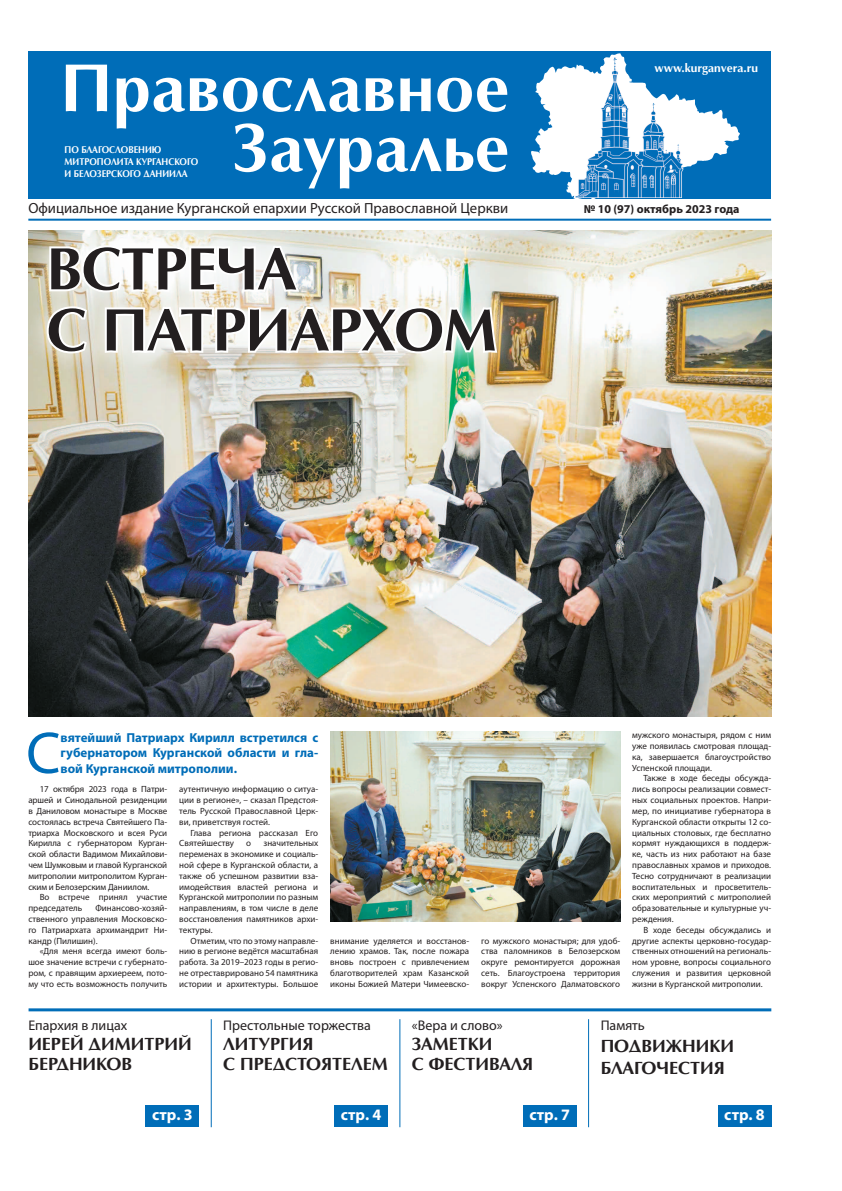
<style>
.page{position:relative;width:842px;height:1191px;background:#fff}
.page>*{position:absolute;margin:0;border:0;box-sizing:border-box;transform-origin:0 0}
.t1{font:700 68px/60px "AG Opus";letter-spacing:.01em;color:#fff;text-align:right}
.t2{font:700 60px/61px "AG Opus";letter-spacing:-.01em;color:#231f20}
.t3{font:59.3px "Myriad Pro";color:#006db8}
.t4{font:700 18px/20px "AG Opus";color:#231f20}
.t5{font:700 16px "Myriad Pro";letter-spacing:.005em;color:#fff}
.t6{font:14.7px "Myriad Pro";color:#231f20}
.t7{font:14px "Myriad Pro";color:#231f20}
.t8{font:700 13px/15.6px "Myriad Pro";color:#006db8;text-align:justify}
.t9{font:700 12px "Myriad Pro";color:#231f20}
.t10{font:700 12px "AG Opus";color:#fff}
.t11{font:700 10px/12px "AG Opus";color:#fff;scale:.9 1}
.t12{font:9px/10.8px "Myriad Pro";color:#231f20;text-align:justify}
</style>
<div class="page">
<img style="left:28px;top:230px;width:743px;height:486px">
<div style="left:28px;top:51px;width:743px;height:147px;background:#006db8"></div>
<img style="left:530px;top:53px;width:211px;height:146px">
<img style="left:575px;top:58px;width:109px;height:140px">
<hr style="left:28px;top:219px;width:743px;height:2px;background:#006db8">
<hr style="left:29px;top:1008px;width:742px;height:3px;background:#006db8">
<hr style="left:588px;top:1019px;width:1px;height:108px;background:#006db8">
<hr style="left:211px;top:1019px;width:1px;height:108px;background:#006db8">
<div style="left:146px;top:1105px;width:53px;height:22px;background:#006db8"></div>
<div style="left:334px;top:1105px;width:54px;height:22px;background:#006db8"></div>
<div style="left:523px;top:1105px;width:54px;height:22px;background:#006db8"></div>
<hr style="left:399px;top:1019px;width:1px;height:108px;background:#006db8">
<div style="left:718px;top:1105px;width:53px;height:22px;background:#006db8"></div>
<div style="left:24px;top:222px;width:496px;height:154px;background:#fff;opacity:.75"></div>
<svg style="left:47px;top:243px;width:255px;height:51px"></svg>
<svg style="left:45px;top:304px;width:44px;height:51px"></svg>
<svg style="left:103px;top:304px;width:396px;height:52px"></svg>
<img style="left:330px;top:732px;width:290px;height:189px">
<h1 class="t1" style="left:61px;top:58px;width:450px">Православное<br>Зауралье</h1>
<h3 class="t6" style="left:28px;top:199px;width:481px">Официальное издание Курганской епархии Русской Православной Церкви</h3>
<p class="t11" style="left:65px;top:143px;width:150px">По благословению митрополита Курганского и Белозерского Даниила</p>
<h2 class="t2" style="left:47px;top:239px;width:452px">Встреча<br>с Патриархом</h2>
<h3 class="t10" style="left:654px;top:61px;width:105px">www.kurganvera.ru</h3>
<h3 class="t9" style="left:584px;top:201px;width:157px">№ 10 (97) октябрь 2023 года</h3>
<h3 class="t3" style="left:26px;top:716px;width:36px">С</h3>
<h3 class="t8" style="left:61px;top:729px;width:259px">вятейший Патриарх Кирилл встретился с губернатором Курганской области и гла&shy;вой Курганской митрополии.</h3>
<p class="t12" style="left:28px;top:783px;width:140px;text-indent:11px">17 октября 2023 года в Патри&shy;аршей и Синодальной резиденции в Даниловом монастыре в Москве состоялась встреча Святейшего Па&shy;триарха Московского и всея Руси Кирилла с губернатором Курган&shy;ской области Вадимом Михайлови&shy;чем Шумковым и главой Курганской митрополии митрополитом Курган&shy;ским и Белозерским Даниилом.</p>
<p class="t12" style="left:28px;top:891px;width:140px;text-indent:11px">Во встрече принял участие председатель</p>
<p class="t12" style="left:28px;top:902px;width:140px;text-indent:67px">Финансово-хозяй&shy;ственного управления Московско&shy;го Патриархата архимандрит Ни&shy;кандр (Пилишин).</p>
<p class="t12" style="left:28px;top:945px;width:140px;text-indent:11px">«Для меня всегда имеют боль&shy;шое значение встречи с губернато&shy;ром, с правящим архиереем, пото&shy;му что есть возможность получить</p>
<p class="t12" style="left:179px;top:783px;width:140px">аутентичную информацию о ситуа&shy;ции в регионе», – сказал Предстоя&shy;тель Русской Православной Церк&shy;ви, приветствуя гостей.</p>
<p class="t12" style="left:179px;top:827px;width:140px;text-indent:11px">Глава региона рассказал Его<br>Святейшеству</p>
<p class="t12" style="left:179px;top:837px;width:140px;text-indent:84px">значительных переменах в экономике и социаль&shy;ной сфере в Курганской области, а также об успешном развитии вза&shy;имодействия властей региона и Курганской митрополии по разным направлениям, в том числе в деле восстановления памятников архи&shy;тектуры.</p>
<p class="t12" style="left:179px;top:935px;width:140px;text-indent:11px">Отметим, что по этому направле&shy;нию в регионе ведётся масштабная работа. За 2019–2023 годы в регио&shy;не отреставрировано 54 памятника истории и архитектуры. Большое</p>
<p class="t12" style="left:330px;top:935px;width:140px">внимание уделяется и восстанов&shy;лению храмов. Так, после пожара вновь построен с привлечением благотворителей храм Казанской иконы Божией Матери Чимеевско-</p>
<p class="t12" style="left:481px;top:935px;width:140px">го мужского монастыря; для удоб&shy;ства паломников в Белозерском округе ремонтируется дорожная сеть. Благоустроена территория вокруг Успенского Далматовского</p>
<p class="t12" style="left:246px;top:837px;width:6px">о</p>
<p class="t12" style="left:632px;top:729px;width:140px">мужского монастыря, рядом с ним уже появилась смотровая площад&shy;ка, завершается благоустройство Успенской площади.</p>
<p class="t12" style="left:632px;top:773px;width:140px;text-indent:11px">Также в ходе беседы обсужда&shy;лись вопросы реализации совмест&shy;ных социальных проектов. Напри&shy;мер, по инициативе губернатора в Курганской области открыты 12 со&shy;циальных столовых, где бесплатно кормят нуждающихся в поддерж&shy;ке, часть из них работают на базе православных храмов и приходов.<br>Тесно сотрудничают в реализации воспитательных и просветитель&shy;ских мероприятий с митрополией образовательные и культурные уч&shy;реждения.</p>
<p class="t12" style="left:632px;top:924px;width:140px;text-indent:11px">В ходе беседы обсуждались и другие аспекты церковно-государ&shy;ственных отношений на региональ&shy;ном уровне, вопросы социального служения и развития церковной жизни в Курганской митрополии.</p>
<h3 class="t7" style="left:28px;top:1016px;width:100px">Епархия в лицах</h3>
<h3 class="t4" style="left:28px;top:1033px;width:165px">Иерей Димитрий бердников</h3>
<h3 class="t7" style="left:223px;top:1016px;width:149px">Престольные торжества</h3>
<h3 class="t4" style="left:223px;top:1033px;width:166px">Литургия<br>с п редстоятелем</h3>
<h3 class="t7" style="left:412px;top:1016px;width:92px">«Вера и слово»</h3>
<h3 class="t4" style="left:412px;top:1033px;width:123px">Заметки<br>с фестиваля</h3>
<h3 class="t5" style="left:152px;top:1104px;width:42px">стр. 3</h3>
<h3 class="t5" style="left:341px;top:1104px;width:42px">стр. 4</h3>
<h3 class="t5" style="left:529px;top:1104px;width:42px">стр. 7</h3>
<h3 class="t7" style="left:601px;top:1016px;width:46px">Память</h3>
<h3 class="t4" style="left:601px;top:1034px;width:135px;line-height:22px">Подвижники благочестия</h3>
<h3 class="t5" style="left:724px;top:1104px;width:42px">стр. 8</h3>
</div>
